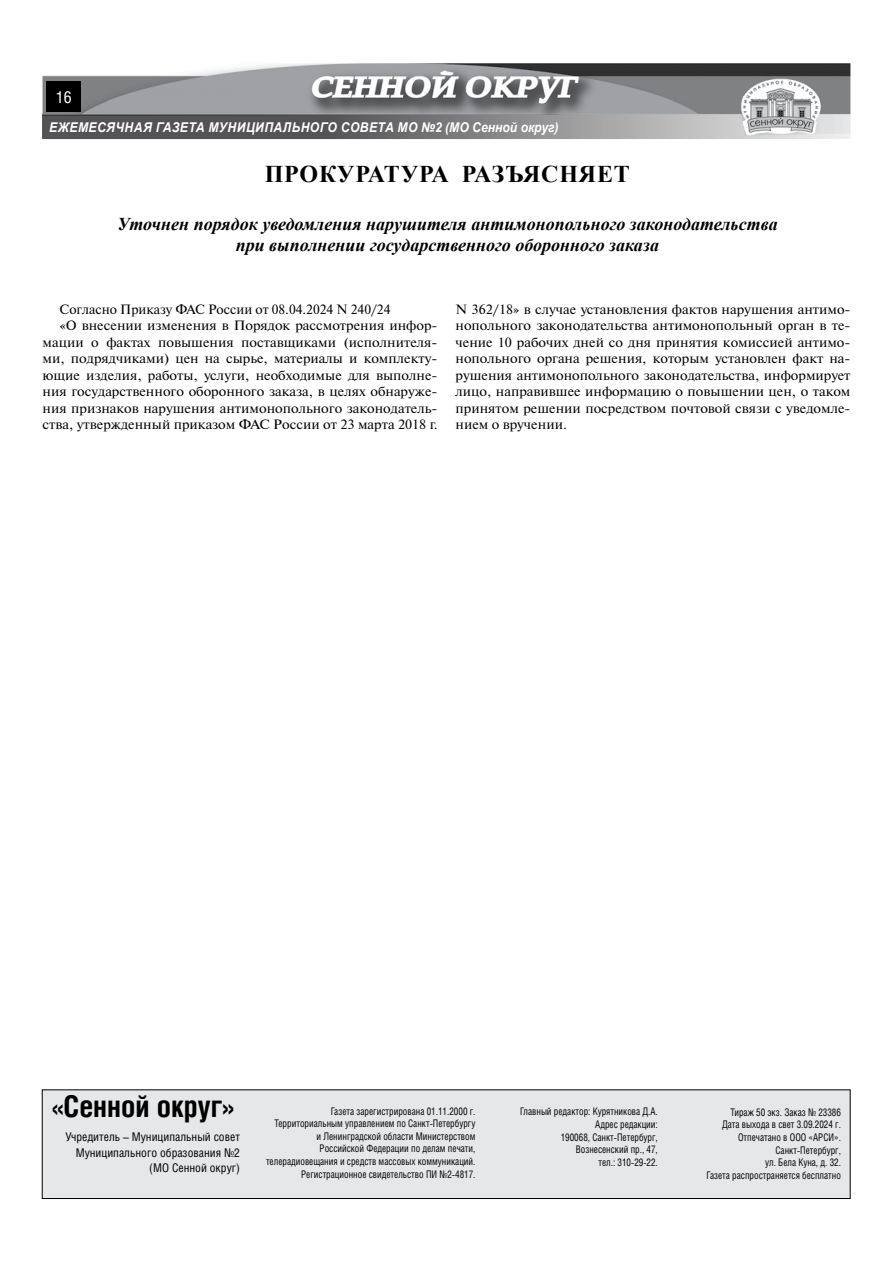
<style>
.page{position:relative;width:893px;height:1263px;background:#fff}
.page>*{position:absolute;margin:0;border:0;box-sizing:border-box;transform-origin:0 0}
.t1{font:700 30px "Helios Cond";color:#000}
.t2{font:700 24px "Times New Roman";color:#000}
.t3{font:italic 700 18px/21px "Times New Roman";color:#000;text-align:center}
.t4{font:16.5px "Helios Cond";color:#fff}
.t5{font:13.5px/16.5px "Newton C";color:#000;text-align:justify;scale:1.05 1}
.t6{font:italic 700 13.5px "Arial";letter-spacing:.035em;color:#fff;scale:.9 1}
.t7{font:13.5px "Newton C";color:#000}
.t8{font:12px/15.8px "Helios Cond";color:#000;text-align:right}
.t9{font:10.5px/12.6px "Helios Cond";color:#000;text-align:right;scale:.9 1}
</style>
<div class="page">
<svg style="left:42px;top:114px;width:809px;height:25px"></svg>
<img style="left:43px;top:63px;width:807px;height:72px">
<div style="left:46px;top:81px;width:35px;height:30px;background:#000"></div>
<div style="left:41px;top:1089px;width:810px;height:110px;background:#e6e7e8"></div>
<p class="t4" style="left:56px;top:87px;width:17px">16</p>
<p class="t6" style="left:49px;top:119px;width:567px">Ежемесячная газета Муниципального совета МО №2 (МО Сенной округ)</p>
<h2 class="t2" style="left:265px;top:156px;width:37px">Прокуратура</h2>
<h2 class="t2" style="left:462px;top:156px;width:80px">раз ъясняет</h2>
<h3 class="t3" style="left:117px;top:213px;width:662px">Уточнен порядок уведомления нарушителя антимонопольного законодательства при выполнении государственного оборонного заказа</h3>
<p class="t7" style="left:60px;top:302px;width:332px">Согласно Приказу ФАС России от 08.04.2024 N 240/24</p>
<p class="t5" style="left:60px;top:317px;width:362px">«О внесении изменения в Порядок рассмотрения инфор-</p>
<p class="t5" style="left:43px;top:334px;width:378px">мации о фактах повышения поставщиками (исполнителя-</p>
<p class="t5" style="left:43px;top:350px;width:378px">ми, подрядчиками) цен на сырье, материалы и комплекту-</p>
<p class="t5" style="left:43px;top:367px;width:378px">ющие изделия, работы, услуги, необходимые для выполне-</p>
<p class="t5" style="left:43px;top:383px;width:378px">ния государственного оборонного заказа, в целях обнаруже-</p>
<p class="t5" style="left:43px;top:400px;width:378px">ния признаков нарушения антимонопольного законодатель-</p>
<p class="t5" style="left:43px;top:416px;width:378px">ства, утвержденный приказом ФАС России от 23 марта 2018 г.</p>
<p class="t5" style="left:456px;top:301px;width:378px">N 362/18» в случае установления фактов нарушения антимо&shy;нопольного законодательства антимонопольный орган в те&shy;чение 10 рабочих дней со дня принятия комиссией антимо&shy;нопольного органа решения, которым установлен факт на&shy;рушения антимонопольного законодательства, информирует лицо, направившее информацию о повышении цен, о таком принятом решении посредством почтовой связи с уведомле&shy;нием о вручении.</p>
<h1 class="t1" style="left:52px;top:1088px;width:183px">«Сенной округ»</h1>
<p class="t8" style="left:65px;top:1128px;width:176px">Учредитель – Муниципальный совет<br>Муниципального образования №2 (МО Сенной округ)</p>
<p class="t9" style="left:266px;top:1104px;width:234px">Газета зарегистрирована 01.11.2000 г.<br>Территориальным управлением по Санкт-Петербургу<br>и Ленинградской области Министерством<br>Российской Федерации по делам печати, телерадиовещания и средств массовых коммуникаций.<br>Регистрационное свидетельство ПИ №2-4817.</p>
<p class="t9" style="left:520px;top:1105px;width:155px">Главный редактор: Курятникова Д.А.<br>Адрес редакции:<br>190068, Санкт-Петербург,<br>Вознесенский пр., 47,<br>тел.: 310-29-22.</p>
<p class="t9" style="left:707px;top:1105px;width:151px">Тираж 50 экз. Заказ № 23386<br>Дата выхода в свет 3.09.2024 г.<br>Отпечатано в ООО «АРСИ».<br>Санкт-Петербург,<br>ул. Бела Куна, д. 32.<br>Газета распространяется бесплатно</p>
</div>
